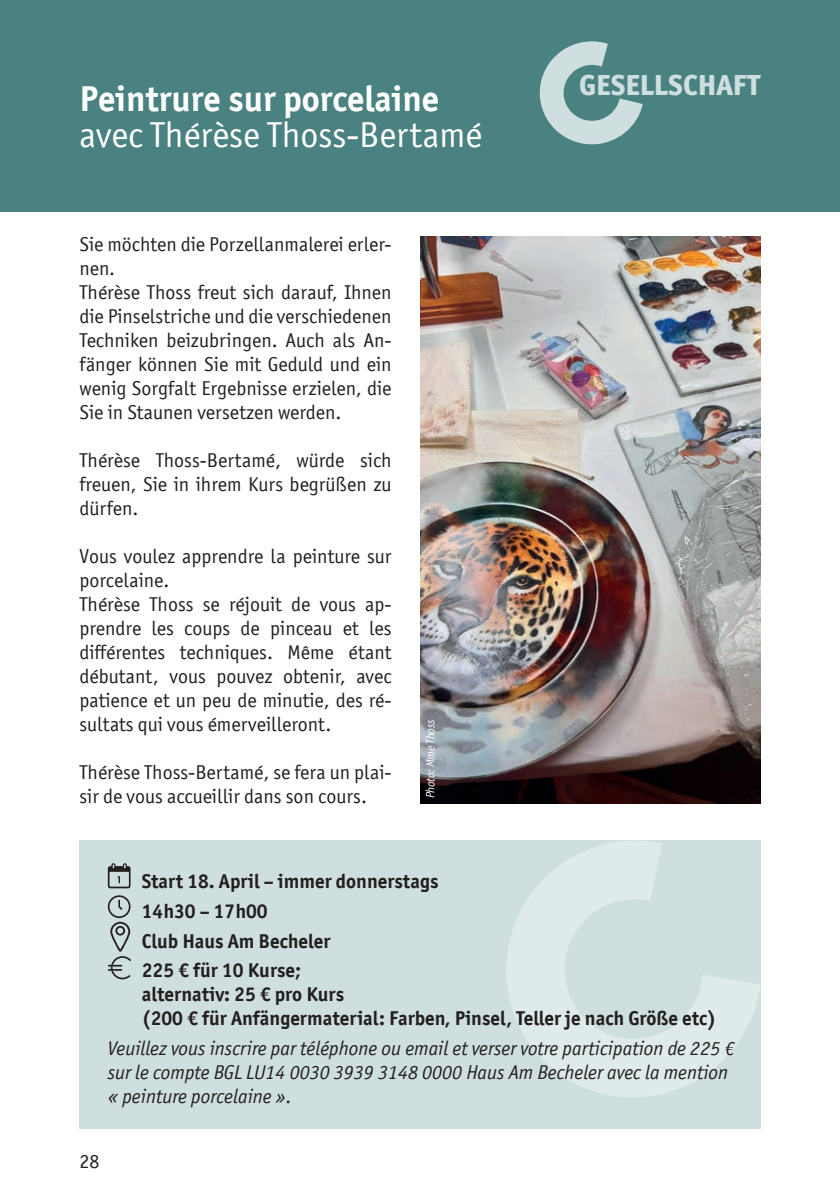
<style>
.page{position:relative;width:840px;height:1191px;background:#fff}
.page>*{position:absolute;margin:0;border:0;box-sizing:border-box;transform-origin:0 0}
.t1{font:36px "Officina Sans ITC Pro";color:#fff}
.t2{font:700 36px "Officina Sans ITC Pro";color:#fff}
.t3{font:800 29px "Officina Sans ITC Pro";color:#cfdfdf}
.t4{font:20px/24px "Officina Sans ITC Pro";color:#231f20}
.t5{font:700 20px/29.6px "Officina Sans ITC Pro";color:#231f20}
.t6{font:italic 20px/24px "Officina Sans ITC Pro";color:#231f20}
.t7{font:italic 12px "Officina Sans ITC Pro";letter-spacing:-.02em;color:#fff}
</style>
<div class="page">
<div style="left:0;top:0;width:839px;height:211px;background:#498280"></div>
<svg style="left:539px;top:41px;width:103px;height:103px"></svg>
<div style="left:79px;top:840px;width:681px;height:288px;background:#cfdfdf"></div>
<svg style="left:506px;top:841px;width:254px;height:256px"></svg>
<svg style="left:108px;top:863px;width:22px;height:25px"></svg>
<svg style="left:108px;top:895px;width:23px;height:84px"></svg>
<img style="left:420px;top:236px;width:340px;height:568px">
<h1 class="t2" style="left:79px;top:77px;width:361px">Peintrure sur porcelaine</h1>
<h1 class="t1" style="left:79px;top:114px;width:404px">avec Thérèse Thoss-Bertamé</h1>
<p class="t4" style="left:79px;top:232px;width:313px">Sie möchten die Porzellanmalerei erler&shy;nen.<br>Thérèse Thoss freut sich darauf, Ihnen die Pinselstriche und die verschiedenen Techniken beizubringen. Auch als An&shy;fänger können Sie mit Geduld und ein wenig Sorgfalt Ergebnisse erzielen, die Sie in Staunen versetzen werden.</p>
<p class="t4" style="left:79px;top:448px;width:313px;text-align:justify">Thérèse Thoss-Bertamé, würde sich freuen, Sie in ihrem Kurs begrüßen zu dürfen.</p>
<p class="t4" style="left:79px;top:544px;width:313px">Vous voulez apprendre la peinture sur porcelaine.<br>Thérèse Thoss se réjouit de vous ap&shy;prendre les coups de pinceau et les différentes techniques. Même étant débutant, vous pouvez obtenir, avec patience et un peu de minutie, des ré&shy;sultats qui vous émerveilleront.</p>
<p class="t4" style="left:79px;top:760px;width:313px">Thérèse Thoss-Bertamé, se fera un plai&shy;sir de vous accueillir dans son cours.</p>
<p class="t7" style="left:423px;top:798px;width:80px;rotate:-90deg">Photo: Mme Thoss</p>
<h2 class="t3" style="left:579px;top:66px;width:183px">GESELLSCHAFT</h2>
<p class="t5" style="left:142px;top:866px;width:298px">Start 18. April – immer donnerstags<br>14h30 – 17h00<br>Club Haus Am Becheler<br>225 € für 10 Kurse;</p>
<p class="t5" style="left:142px;top:982px;width:575px;line-height:24px">alternativ: 25 € pro Kurs<br>(200 € für Anfängermaterial: Farben, Pinsel, Teller je nach Größe etc)</p>
<p class="t6" style="left:108px;top:1036px;width:627px">Veuillez vous inscrire par téléphone ou email et verser votre participation de 225 € sur le compte BGL LU14 0030 3939 3148 0000 Haus Am Becheler avec la mention « peinture porcelaine ».</p>
<p class="t4" style="left:79px;top:1149px;width:21px">28</p>
</div>
